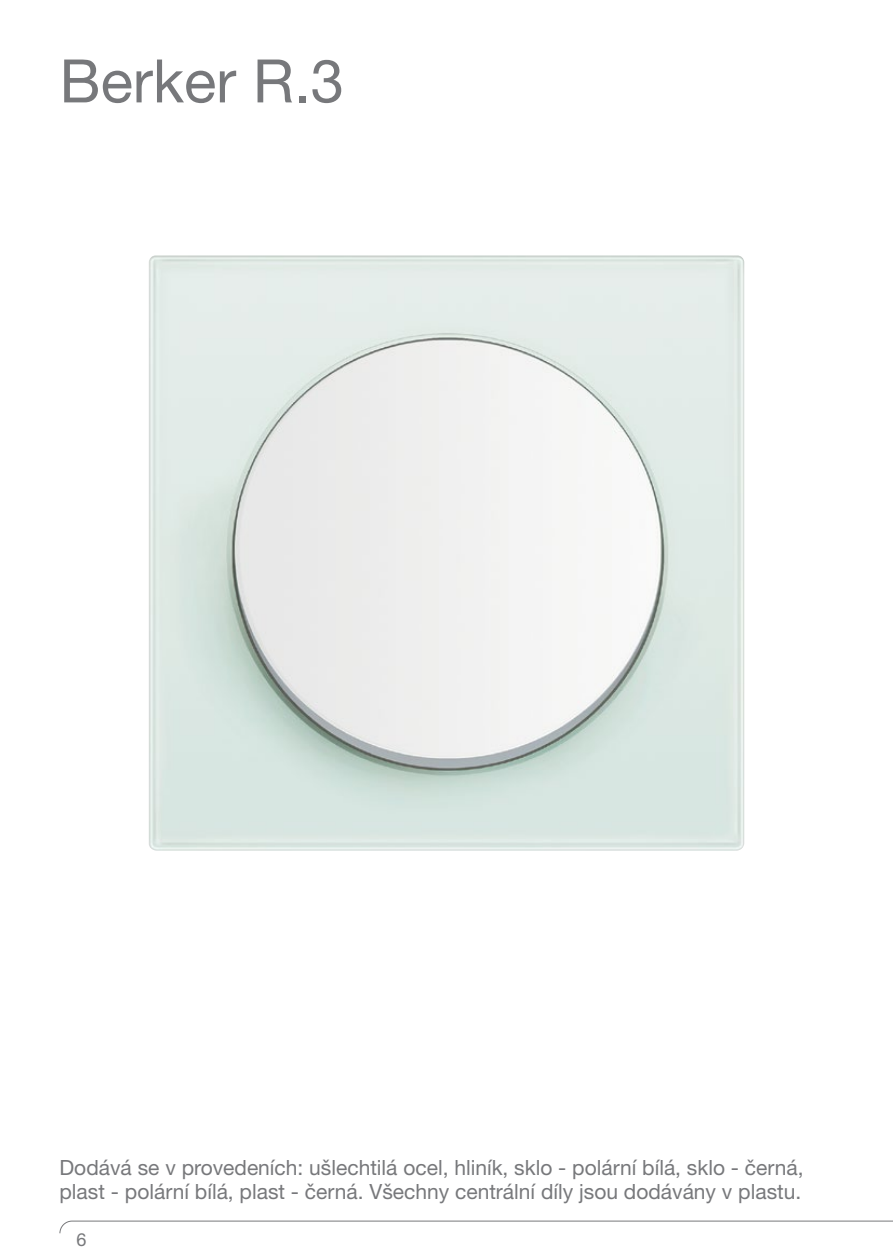
<style>
.page{position:relative;width:893px;height:1259px;background:#fff}
.page>*{position:absolute;margin:0;border:0;box-sizing:border-box;transform-origin:0 0}
.Titel_Hel55_20_21{font:60px "Helvetica Neue LT Pro";color:#77787b}
.captions_7_8_nl{font:21px/24px "Helvetica Neue LT Pro";color:#77787b}
.t1{font:18px "Helvetica Neue LT Pro";color:#77787b}
</style>
<div class="page">
<svg style="left:60px;top:1220px;width:833px;height:13px"></svg>
<img style="left:149px;top:255px;width:595px;height:595px">
<p class="Titel_Hel55_20_21" style="left:60px;top:45px;width:286px">Berker R.3</p>
<p class="captions_7_8_nl" style="left:60px;top:1155px;width:746px">Dodává se v provedeních: ušlechtilá ocel, hliník, sklo - polární bílá, sklo - černá, plast - polární bílá, plast - černá. Všechny centrální díly jsou dodávány v plastu.</p>
<p class="t1" style="left:77px;top:1229px;width:12px">6</p>
</div>
